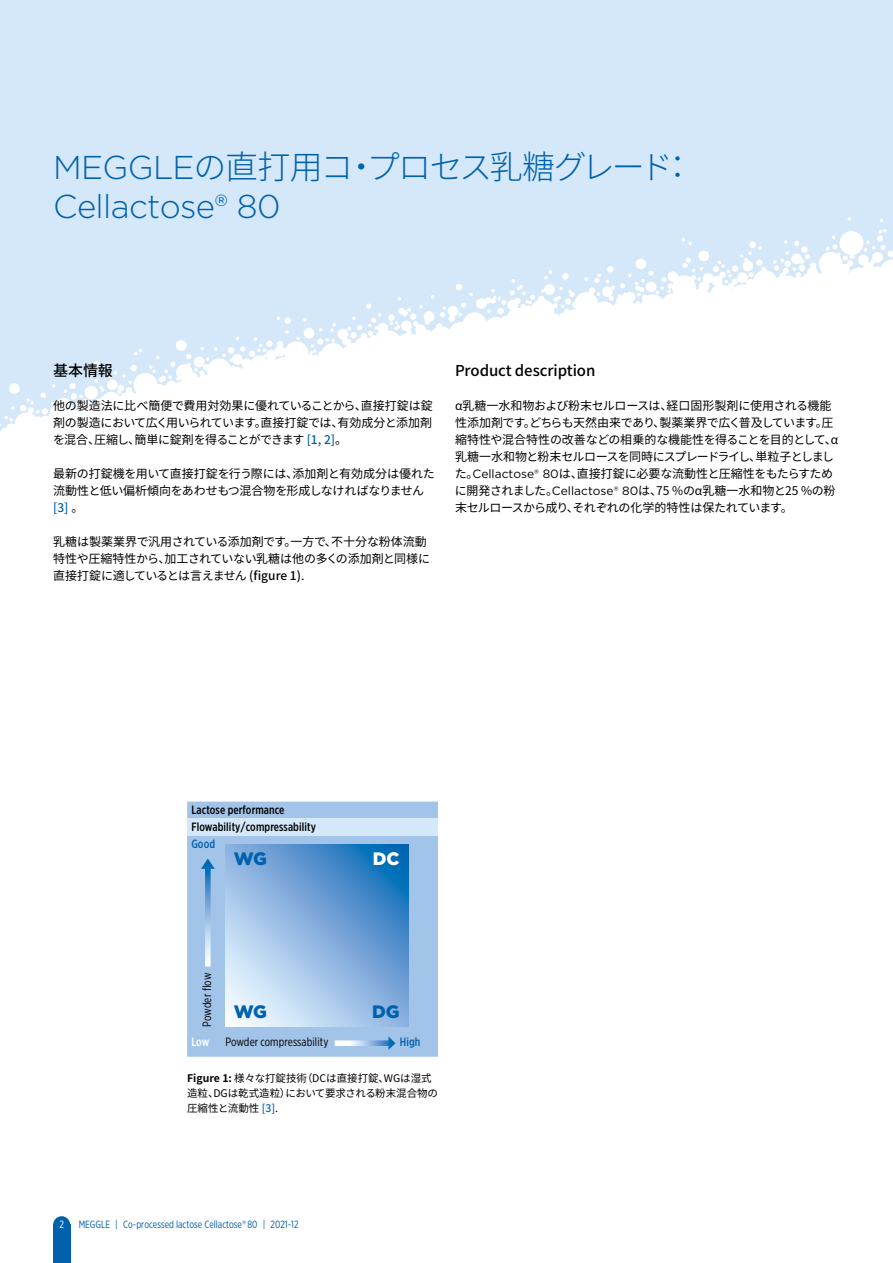
<style>
.page{position:relative;width:893px;height:1263px;background:#fff}
.page>*{position:absolute;margin:0;border:0;box-sizing:border-box;transform-origin:0 0}
.t1{font:300 33px "Noto Sans CJ Kjp";letter-spacing:-.055em;color:#0061ad}
.t2{font:300 33px "Gotham";letter-spacing:-.02em;color:#0061ad}
.t3{font:900 18px "Gotham";color:#0061ad}
.t4{font:900 18px "Gotham";color:#fff}
.t5{font:500 15px "Noto Sans CJ Kjp";letter-spacing:-.005em;color:#000}
.t6{font:12px/17px "Noto Sans CJ Kjp";letter-spacing:-.02em;color:#000}
.t7{font:500 12px/17px "Gotham X Narrow";letter-spacing:.01em;color:#000}
.t8{font:12px "Gotham X Narrow";letter-spacing:.01em;color:#000}
.t9{font:500 12px "Gotham X Narrow";letter-spacing:.01em;color:#0061ad}
.t10{font:500 12px "Gotham X Narrow";color:#fff}
.t11{font:10.5px/15px "Noto Sans CJ Kjp";color:#000}
.t12{font:10.5px "Gotham X Narrow";color:#0061ad}
.t13{font:10.5px "Gotham X Narrow";color:#fff}
.s1{font-family:"Gotham"}
.s2{font-weight:500;color:#0061ad}
.s3{font-weight:500}
.s4{font-weight:700}
</style>
<div class="page">
<div style="left:0;top:0;width:893px;height:455px;background:#d4e8f9"></div>
<svg style="left:0;top:217px;width:893px;height:238px;fill:#fff"></svg>
<div style="left:53px;top:1225px;width:17px;height:38px;background:#0061ad"></div>
<div style="left:53px;top:1216px;width:17px;height:17px;background:#0061ad;border-radius:50%"></div>
<div style="left:187px;top:801px;width:251px;height:256px;background:#a3c4e9"></div>
<div style="left:187px;top:819px;width:251px;height:17px;background:#d4e8f9"></div>
<svg style="left:201px;top:858px;width:14px;height:108px"></svg>
<svg style="left:335px;top:1036px;width:60px;height:14px"></svg>
<svg style="left:225px;top:844px;width:183px;height:183px"></svg>
<h1 class="t1" style="left:53px;top:149px;width:642px"><span class="s1">MEGGLE</span>の直打用コ・プロセス乳糖グレード：</h1>
<h1 class="t2" style="left:53px;top:186px;width:229px">Cellactose® 80</h1>
<p class="t5" style="left:53px;top:362px;width:61px">基本情報</p>
<p class="t6" style="left:53px;top:398px;width:381px;text-align:justify">他の製造法に比べ簡便で費用対効果に優れていることから、直接打錠は錠剤の製造において広く用いられています。直接打錠では、有効成分と添加剤を混合、圧縮し、簡単に錠剤を得ることができます <span class="s2">[1, 2]</span>。</p>
<p class="t6" style="left:53px;top:466px;width:383px">最新の打錠機を用いて直接打錠を行う際には、添加剤と有効成分は優れた流動性と低い偏析傾向をあわせもつ混合物を形成しなければなりません<span class="s2">[3]</span> 。</p>
<p class="t6" style="left:53px;top:534px;width:378px">乳糖は製薬業界で汎用されている添加剤です。一方で、不十分な粉体流動特性や圧縮特性から、加工されていない乳糖は他の多くの添加剤と同様に直接打錠に適しているとは言えません <span class="s3">(figure 1)</span>.</p>
<p class="t5" style="left:455px;top:362px;width:142px">Product description</p>
<p class="t6" style="left:455px;top:398px;width:385px">α乳糖一水和物および粉末セルロースは、経口固形製剤に使用される機能性添加剤です。どちらも天然由来であり、製薬業界で広く普及しています。圧縮特性や混合特性の改善などの相乗的な機能性を得ることを目的として、α乳糖一水和物と粉末セルロースを同時にスプレードライし、単粒子としました。<span class="s1">Cellactose® 80</span>は、直接打錠に必要な流動性と圧縮性をもたらすために開発されました。<span class="s1">Cellactose® 80</span>は、75 %のα乳糖一水和物と25 %の粉末セルロースから成り、それぞれの化学的特性は保たれています。</p>
<p class="t7" style="left:191px;top:801px;width:126px">Lactose performance<br>Flowability/compressability</p>
<p class="t9" style="left:191px;top:836px;width:25px">Good</p>
<h2 class="t3" style="left:234px;top:846px;width:35px">WG</h2>
<h2 class="t4" style="left:373px;top:846px;width:28px">DC</h2>
<p class="t8" style="left:200px;top:1027px;width:56px;rotate:-90deg">Powder flow</p>
<p class="t10" style="left:191px;top:1034px;width:20px">Low</p>
<p class="t8" style="left:225px;top:1034px;width:105px">Powder compressability</p>
<p class="t9" style="left:400px;top:1034px;width:22px">High</p>
<h2 class="t3" style="left:234px;top:1000px;width:35px">WG</h2>
<h2 class="t3" style="left:372px;top:1000px;width:29px">DG</h2>
<p class="t11" style="left:187px;top:1070px;width:252px"><span class="s4">Figure 1:</span> 様々な打錠技術（DCは直接打錠、WGは湿式造粒、DGは乾式造粒）において要求される粉末混合物の圧縮性と流動性 <span class="s2">[3]</span>.</p>
<p class="t13" style="left:59px;top:1218px;width:6px">2</p>
<p class="t12" style="left:79px;top:1218px;width:221px">MEGGLE | Co-processed lactose Cellactose<span class="s1">®</span> 80 | 2021-12</p>
</div>
